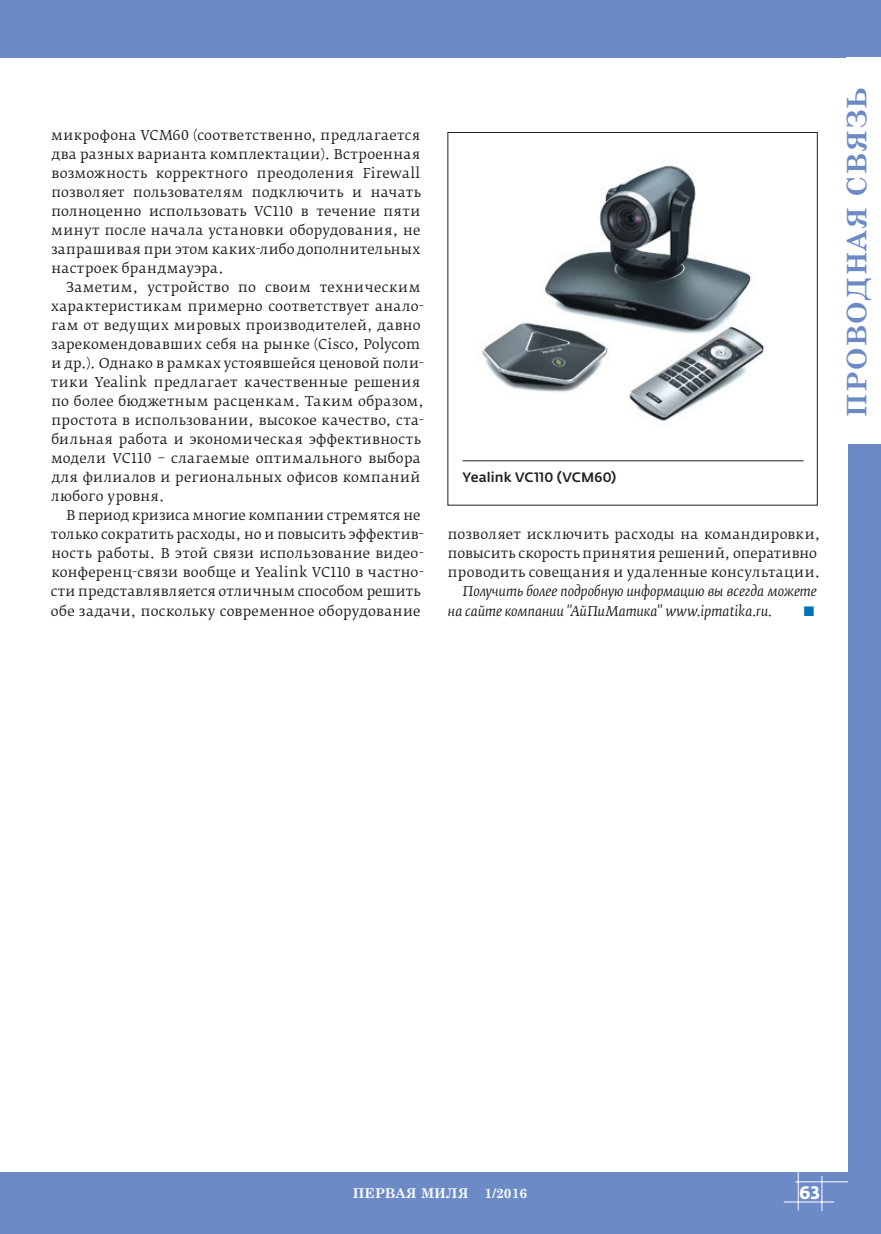
<style>
.page{position:relative;width:881px;height:1234px;background:#fff}
.page>*{position:absolute;margin:0;border:0;box-sizing:border-box;transform-origin:0 0}
.t1{font:700 27px "Century Schoolbook";letter-spacing:.05em;color:#6c8bc6}
.t2{font:700 18px "Fedra Sans Pro";color:#fff}
.t3{font:13.5px/19px "Fedra Serif B Pro";letter-spacing:.02em;color:#231f20}
.t4{font:italic 13.5px/19px "Fedra Serif B Pro";color:#231f20}
.t5{font:500 13.5px "Fedra Sans Pro";letter-spacing:.005em;color:#231f20}
.t6{font:700 13.5px "Century Schoolbook";color:#fff}
.t7{font:13.5px "Fedra Serif B Pro";color:#0072bc}
</style>
<div class="page">
<div style="left:0;top:0;width:880px;height:57px;background:#6c8bc6"></div>
<div style="left:0;top:1172px;width:880px;height:61px;background:#6c8bc6"></div>
<hr style="left:783px;top:1201px;width:50px;height:1px;background:#fff">
<hr style="left:797px;top:1171px;width:1px;height:39px;background:#fff">
<hr style="left:821px;top:1175px;width:1px;height:35px;background:#fff">
<hr style="left:795px;top:1181px;width:85px;height:1px;background:#fff">
<div style="left:847px;top:0;width:33px;height:1233px;background:#6c8bc6"></div>
<div style="left:846px;top:57px;width:34px;height:386px;background:#fff"></div>
<hr style="left:462px;top:460px;width:341px;height:1px;background:#231f20">
<img style="left:481px;top:165px;width:284px;height:256px">
<p class="t3" style="left:51px;top:125px;width:371px;text-align:justify">микрофона VCM60 (соответственно, предлагается два разных варианта комплектации). Встроенная возможность корректного преодоления Firewall позволяет пользователям подключить и начать полноценно использовать VC110 в течение пяти минут после начала установки оборудования, не запрашивая при этом каких-либо дополнительных настроек брандмауэра.</p>
<p class="t3" style="left:51px;top:277px;width:374px;text-indent:15px">Заметим, устройство по своим техническим характеристикам примерно соответствует анало&shy;гам от ведущих мировых производителей, давно зарекомендовавших себя на рынке (Cisco, Polycom и др.). Однако в рамках устоявшейся ценовой поли&shy;тики Yealink предлагает качественные решения по более бюджетным расценкам. Таким образом, простота в использовании, высокое качество, ста&shy;бильная работа и экономическая эффективность модели VC110 – слагаемые оптимального выбора для филиалов и региональных офисов компаний любого уровня.</p>
<p class="t3" style="left:51px;top:506px;width:374px;text-indent:15px">В период кризиса многие компании стремятся не только сократить расходы, но и повысить эффектив&shy;ность работы. В этой связи использование видео&shy;конференц-связи вообще и Yealink VC110 в частно&shy;сти представлявляется отличным способом решить обе задачи, поскольку современное оборудование</p>
<p class="t5" style="left:462px;top:469px;width:155px">Yealink VC110 (VCM60)</p>
<p class="t3" style="left:447px;top:525px;width:374px">позволяет исключить расходы на командировки, повысить скорость принятия решений, оперативно проводить совещания и удаленные консультации.</p>
<p class="t4" style="left:447px;top:582px;width:370px;text-indent:15px">Получить более подробную информацию вы всегда можете на сайте компании "АйПиМатика" www.ipmatika.ru.</p>
<p class="t7" style="left:802px;top:602px;width:14px">■</p>
<h1 class="t1" style="left:835px;top:416px;width:331px;rotate:-90deg">Проводная связь</h1>
<p class="t6" style="left:352px;top:1181px;width:176px">ПЕРВАЯ МИЛЯ 1/2016</p>
<h2 class="t2" style="left:799px;top:1180px;width:22px">63</h2>
</div>
